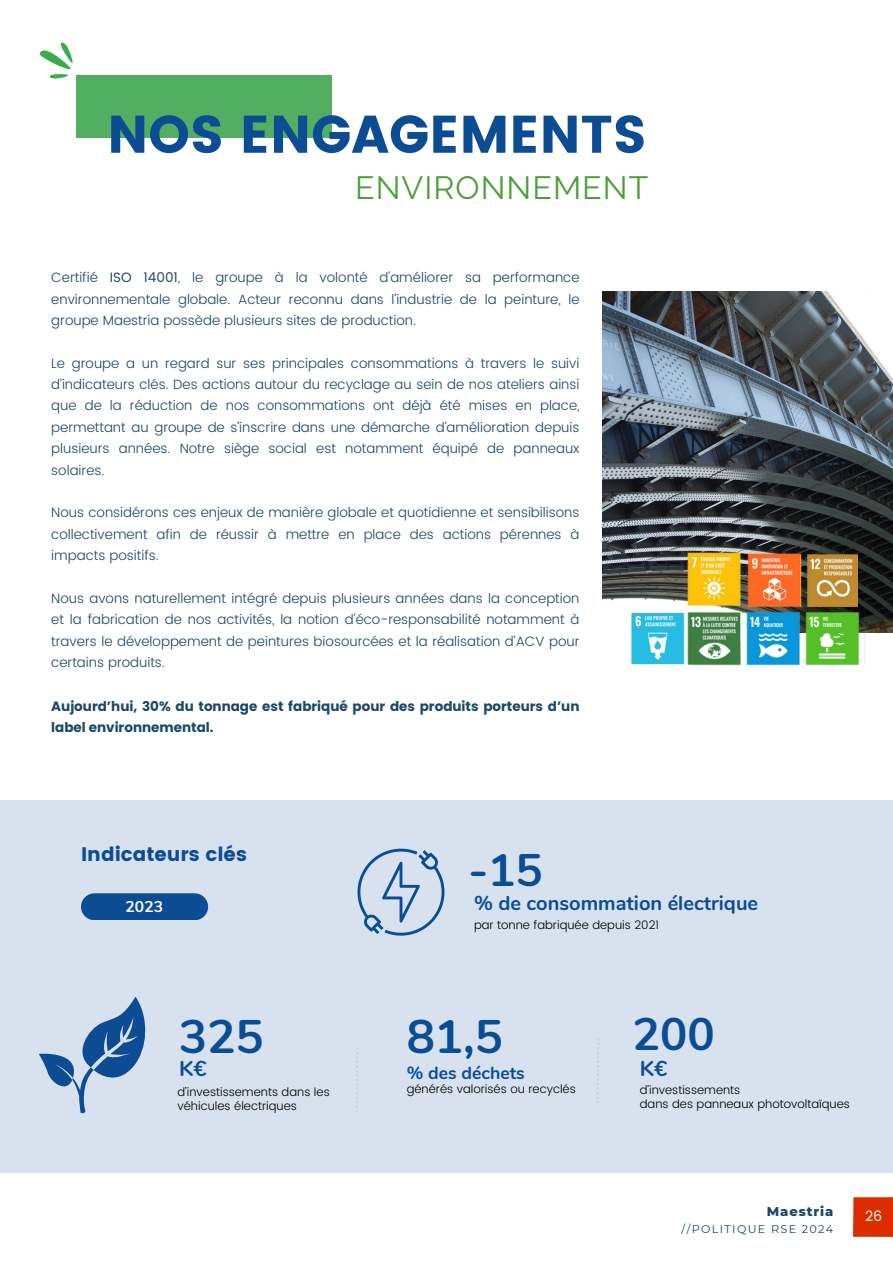
<style>
.page{position:relative;width:893px;height:1264px;background:#fff}
.page>*{position:absolute;margin:0;border:0;box-sizing:border-box;transform-origin:0 0}
.t1{font:52.8px "Poppins";color:#0c4c93}
.t2{font:700 46.95px "Nunito";color:#0c4c93}
.t3{font:700 45.45px "Nunito";color:#0c4c93}
.t4{font:32.1px "Raleway";letter-spacing:.035em;color:#4c9f38}
.t5{font:700 21.6px "Nunito";color:#0c4c93}
.t6{font:700 19.95px "Nunito";color:#0c4c93}
.t7{font:19.5px "Poppins";color:#0c4c93}
.t8{font:700 17.55px "Nunito";color:#0c4c93}
.t9{font:700 15.6px "Nunito";color:#fff}
.t10{font:14.1px "Poppins";color:#fff}
.t11{font:300 13.5px/21.3px "Poppins";color:#19486a;text-align:justify}
.t12{font:700 13.5px/21.3px "Poppins";color:#19486a}
.t13{font:800 13.05px "Montserrat";letter-spacing:.07em;color:#19486a}
.t14{font:300 11.7px/13.6px "Poppins";color:#000}
.t15{font:11.25px "Montserrat";letter-spacing:.12em;color:#19486a}
.s1{font-weight:400}
</style>
<div class="page">
<img style="left:603px;top:291px;width:289px;height:341px">
<div style="left:76px;top:75px;width:255px;height:63px;background:#52af61"></div>
<div style="left:853px;top:1197px;width:39px;height:39px;background:#dd2c00"></div>
<svg style="left:40px;top:42px;width:33px;height:37px"></svg>
<img style="left:684px;top:552px;width:57px;height:54px">
<img style="left:747px;top:552px;width:56px;height:57px">
<img style="left:628px;top:614px;width:58px;height:51px">
<img style="left:686px;top:609px;width:178px;height:57px">
<img style="left:800px;top:552px;width:57px;height:54px">
<div style="left:0;top:800px;width:892px;height:373px;background:#d8e2ee"></div>
<div style="left:81px;top:893px;width:127px;height:27px;background:#0c4c93;border-radius:13px"></div>
<svg style="left:596px;top:1038px;width:3px;height:65px"></svg>
<svg style="left:357px;top:848px;width:87px;height:87px"></svg>
<svg style="left:39px;top:996px;width:107px;height:118px"></svg>
<svg style="left:355px;top:1047px;width:3px;height:65px"></svg>
<h1 class="t1" style="left:107px;top:104px;width:541px">NOS ENGAGEMENTS</h1>
<h3 class="t4" style="left:355px;top:169px;width:295px">ENVIRONNEMENT</h3>
<p class="t11" style="left:51px;top:267px;width:529px">Certifié <span class="s1">ISO 14001</span>, le groupe à la volonté d'améliorer sa performance environnementale globale. Acteur reconnu dans l’industrie de la peinture, le groupe Maestria possède plusieurs sites de production.</p>
<p class="t11" style="left:51px;top:352px;width:529px">Le groupe a un regard sur ses principales consommations à travers le suivi d’indicateurs clés. Des actions autour du recyclage au sein de nos ateliers ainsi que de la réduction de nos consommations ont déjà été mises en place, permettant au groupe de s’inscrire dans une démarche d’amélioration depuis plusieurs années. Notre siège social est notamment équipé de panneaux solaires.</p>
<p class="t11" style="left:51px;top:502px;width:529px">Nous considérons ces enjeux de manière globale et quotidienne et sensibilisons collectivement afin de réussir à mettre en place des actions pérennes à impacts positifs.</p>
<p class="t11" style="left:51px;top:587px;width:529px">Nous avons naturellement intégré depuis plusieurs années dans la conception et la fabrication de nos activités, la notion d'éco-responsabilité notamment à travers le développement de peintures biosourcées et la réalisation d’ACV pour certains produits.</p>
<p class="t12" style="left:51px;top:695px;width:529px">Aujourd’hui, 30% du tonnage est fabriqué pour des produits porteurs d’un label environnemental.</p>
<h3 class="t7" style="left:81px;top:842px;width:167px">Indicateurs clés</h3>
<p class="t9" style="left:125px;top:895px;width:39px">2023</p>
<h2 class="t2" style="left:179px;top:1005px;width:86px">325</h2>
<p class="t14" style="left:177px;top:1085px;width:154px">d’investissements dans les véhicules électriques</p>
<h3 class="t5" style="left:179px;top:1054px;width:29px">K€</h3>
<h3 class="t3" style="left:468px;top:839px;width:76px">-15</h3>
<h3 class="t6" style="left:474px;top:889px;width:286px">% de consommation électrique</h3>
<p class="t14" style="left:474px;top:918px;width:186px">par tonne fabriquée depuis 2021</p>
<h2 class="t2" style="left:406px;top:1005px;width:98px">81,5</h2>
<h3 class="t3" style="left:633px;top:1004px;width:83px">200</h3>
<h3 class="t5" style="left:639px;top:1054px;width:29px">K€</h3>
<p class="t14" style="left:639px;top:1083px;width:211px">d’investissements<br>dans des panneaux photovoltaïques</p>
<p class="t8" style="left:406px;top:1060px;width:119px">% des déchets</p>
<p class="t14" style="left:406px;top:1082px;width:171px">générés valorisés ou recyclés</p>
<p class="t13" style="left:766px;top:1203px;width:68px">Maestria</p>
<p class="t15" style="left:681px;top:1222px;width:153px">//POLITIQUE RSE 2024</p>
<p class="t10" style="left:865px;top:1207px;width:19px">26</p>
</div>
